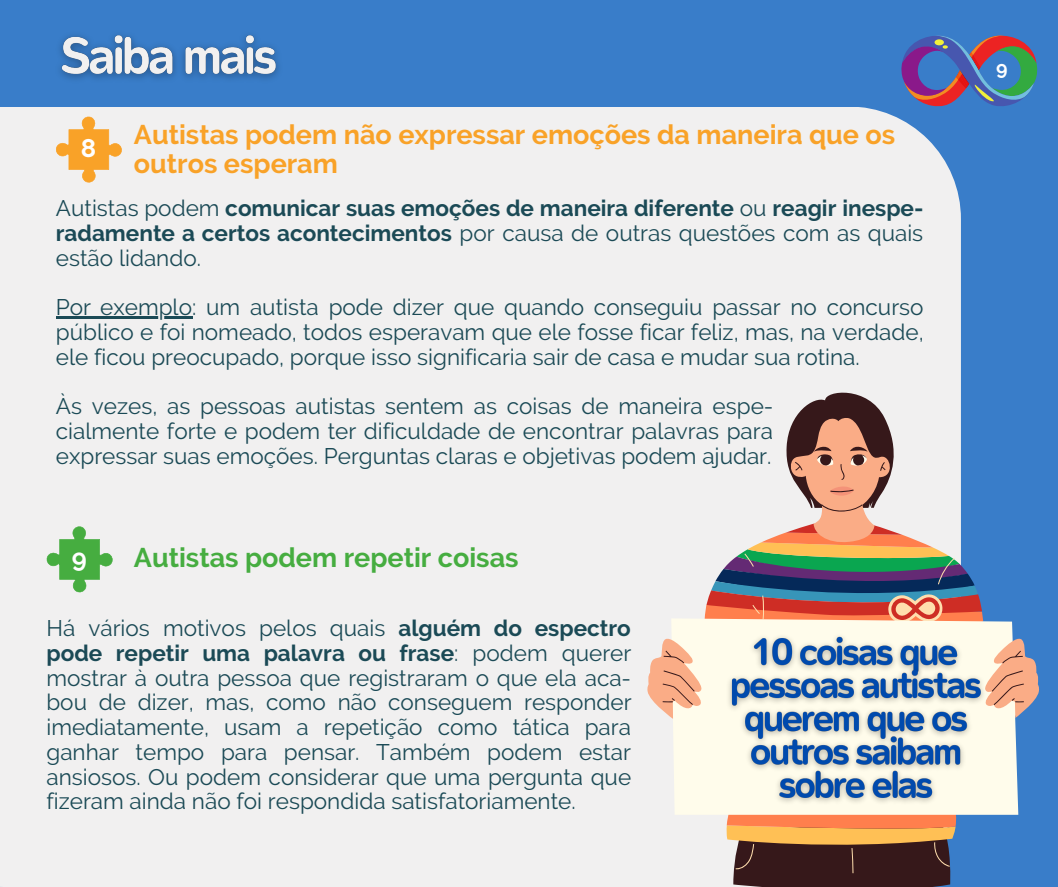
<style>
.page{position:relative;width:1058px;height:887px;background:#fff}
.page>*{position:absolute;margin:0;border:0;box-sizing:border-box;transform-origin:0 0}
.t1{font:700 27px/29.2px "Raleway";color:#f9a228}
.t2{font:700 27px "Raleway";color:#46ad40}
.t3{font:700 25.5px "Raleway";color:#fff}
.t4{font:22.5px/24.8px "Raleway";color:#1b4a56;text-align:justify}
.t5{font:700 22.5px/24.8px "Raleway";color:#1b4a56;text-align:justify}
.t6{font:700 19.5px "Raleway";color:#fff}
.s1{font-weight:400}
.s2{font-weight:700}
</style>
<div class="page">
<div style="left:0;top:0;width:1058px;height:886px;background:#397dc9"></div>
<div style="left:0;top:106px;width:960px;height:780px;background:#f1f0f0"></div>
<svg style="left:901px;top:35px;width:137px;height:71px"></svg>
<svg style="left:733px;top:385px;width:218px;height:501px;background:#9f9293"></svg>
<svg style="left:735px;top:836px;width:219px;height:37px;background:#5e3c2b"></svg>
<svg style="left:706px;top:417px;width:255px;height:26px;background:#c4b1ac"></svg>
<svg style="left:662px;top:718px;width:357px;height:96px;background:#f9f7eb"></svg>
<svg style="left:647px;top:637px;width:392px;height:81px"></svg>
<svg style="left:662px;top:443px;width:361px;height:262px"></svg>
<svg style="left:56px;top:124px;width:66px;height:59px;background:#f5c582"></svg>
<svg style="left:46px;top:526px;width:67px;height:66px;background:#9bce98"></svg>
<img style="left:719px;top:608px;width:271px;height:228px">
<hr style="left:56px;top:316px;width:136px;height:2px;background:#1b4a56">
<img style="left:48px;top:35px;width:241px;height:89px">
<p class="t3" style="left:81px;top:133px;width:17px">8</p>
<p class="t1" style="left:134px;top:120px;width:763px">Autistas podem não expressar emoções da maneira que os outros esperam</p>
<p class="t5" style="left:56px;top:196px;width:869px"><span class="s1">Autistas podem</span> comunicar suas emoções de maneira diferente <span class="s1">ou</span> reagir inespe&shy;radamente a certos acontecimentos <span class="s1">por causa de outras questões com as quais estão lidando.</span></p>
<p class="t4" style="left:56px;top:295px;width:869px">Por exemplo: um autista pode dizer que quando conseguiu passar no concurso público e foi nomeado, todos esperavam que ele fosse ficar feliz, mas, na verdade, ele ficou preocupado, porque isso significaria sair de casa e mudar sua rotina.</p>
<p class="t4" style="left:56px;top:394px;width:719px">Às vezes, as pessoas autistas sentem as coisas de maneira espe&shy;cialmente forte e podem ter dificuldade de encontrar palavras para expressar suas emoções. Perguntas claras e objetivas podem ajudar.</p>
<p class="t3" style="left:72px;top:543px;width:17px">9</p>
<p class="t2" style="left:134px;top:541px;width:386px">Autistas podem repetir coisas</p>
<p class="t4" style="left:46px;top:615px;width:587px">Há vários motivos pelos quais <span class="s2">alguém do espectro pode repetir uma palavra ou frase</span>: podem querer mostrar à outra pessoa que registraram o que ela aca&shy;bou de dizer, mas, como não conseguem responder imediatamente, usam a repetição como tática para ganhar tempo para pensar. Também podem estar ansiosos. Ou podem considerar que uma pergunta que fizeram ainda não foi respondida satisfatoriamente.</p>
<p class="t6" style="left:996px;top:57px;width:13px">9</p>
</div>
